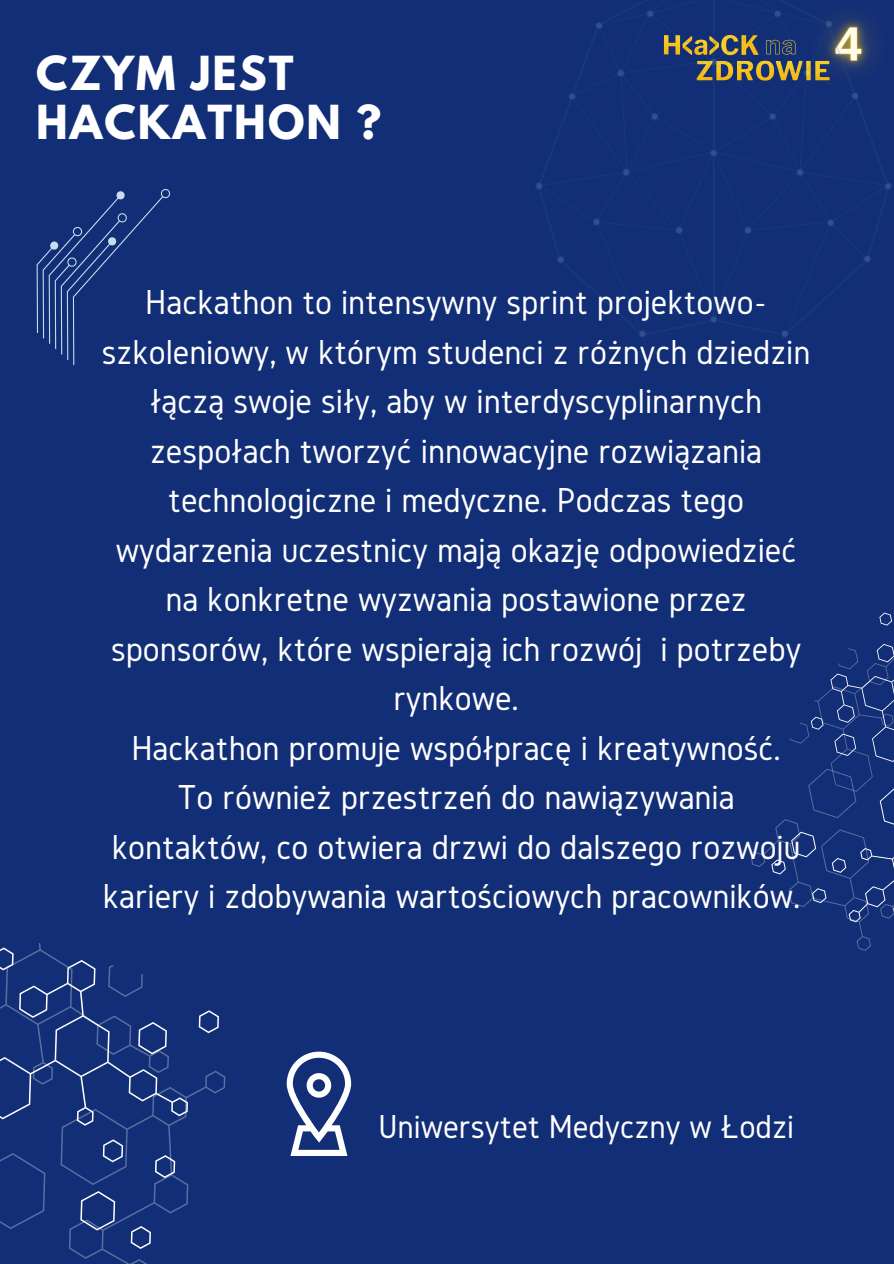
<style>
.page{position:relative;width:894px;height:1264px;background:#fff}
.page>*{position:absolute;margin:0;border:0;box-sizing:border-box;transform-origin:0 0}
.t1{font:700 41.55px/49.3px "League Spartan";letter-spacing:.05em;color:#fff}
.t2{font:36px/49.5px "Gidole";color:#fff;text-align:center}
.t3{font:34.5px "Gidole";color:#fff}
</style>
<div class="page">
<div style="left:0;top:0;width:893px;height:1263px;background:#122e76"></div>
<svg style="left:0;top:943px;width:351px;height:320px"></svg>
<svg style="left:751px;top:609px;width:143px;height:353px"></svg>
<svg style="left:36px;top:189px;width:135px;height:177px"></svg>
<div style="left:535px;top:182px;width:8px;height:8px;border:1px solid #1f7ea1;border-radius:50%"></div>
<div style="left:638px;top:330px;width:8px;height:8px;border:1px solid #1f7ea1;border-radius:50%"></div>
<div style="left:883px;top:182px;width:8px;height:8px;border:1px solid #1f7ea1;border-radius:50%"></div>
<div style="left:780px;top:330px;width:8px;height:8px;border:1px solid #1f7ea1;border-radius:50%"></div>
<svg style="left:536px;top:0;width:354px;height:336px"></svg>
<div style="left:646px;top:10px;width:7px;height:7px;background:#354d8a;border-radius:50%"></div>
<div style="left:646px;top:10px;width:8px;height:8px;border:1px solid #1f7ea1;border-radius:50%"></div>
<div style="left:595px;top:22px;width:7px;height:7px;background:#354d8a;border-radius:50%"></div>
<div style="left:595px;top:22px;width:8px;height:8px;border:1px solid #1f7ea1;border-radius:50%"></div>
<svg style="left:710px;top:58px;width:7px;height:7px"></svg>
<div style="left:709px;top:58px;width:8px;height:8px;border:1px solid #1f7ea1;border-radius:50%"></div>
<div style="left:617px;top:70px;width:7px;height:7px;background:#354d8a;border-radius:50%"></div>
<div style="left:616px;top:69px;width:8px;height:8px;border:1px solid #1f7ea1;border-radius:50%"></div>
<div style="left:568px;top:93px;width:7px;height:7px;background:#354d8a;border-radius:50%"></div>
<div style="left:568px;top:92px;width:8px;height:8px;border:1px solid #1f7ea1;border-radius:50%"></div>
<div style="left:710px;top:150px;width:7px;height:7px;background:#354d8a;border-radius:50%"></div>
<div style="left:709px;top:149px;width:8px;height:8px;border:1px solid #1f7ea1;border-radius:50%"></div>
<svg style="left:710px;top:316px;width:7px;height:7px"></svg>
<div style="left:709px;top:315px;width:8px;height:8px;border:1px solid #1f7ea1;border-radius:50%"></div>
<p class="t1" style="left:36px;top:54px;width:346px">CZYM JEST<br>HACKATHON ?</p>
<p class="t2" style="left:102px;top:277px;width:709px">Hackathon to intensywny sprint projektowo&shy;szkoleniowy, w którym studenci z różnych dziedzin łączą swoje siły, aby w interdyscyplinarnych zespołach tworzyć innowacyjne rozwiązania technologiczne i medyczne. Podczas tego wydarzenia uczestnicy mają okazję odpowiedzieć na konkretne wyzwania postawione przez sponsorów, które wspierają ich rozwój i potrzeby rynkowe.</p>
<h1 class="t2" style="left:131px;top:722px;width:651px">Hackathon promuje współpracę i kreatywność.</h1>
<p class="t2" style="left:103px;top:772px;width:699px">To również przestrzeń do nawiązywania kontaktów, co otwiera drzwi do dalszego rozwoju kariery i zdobywania wartościowych pracowników.</p>
<p class="t3" style="left:378px;top:1107px;width:417px">Uniwersytet Medyczny w Łodzi</p>
</div>
